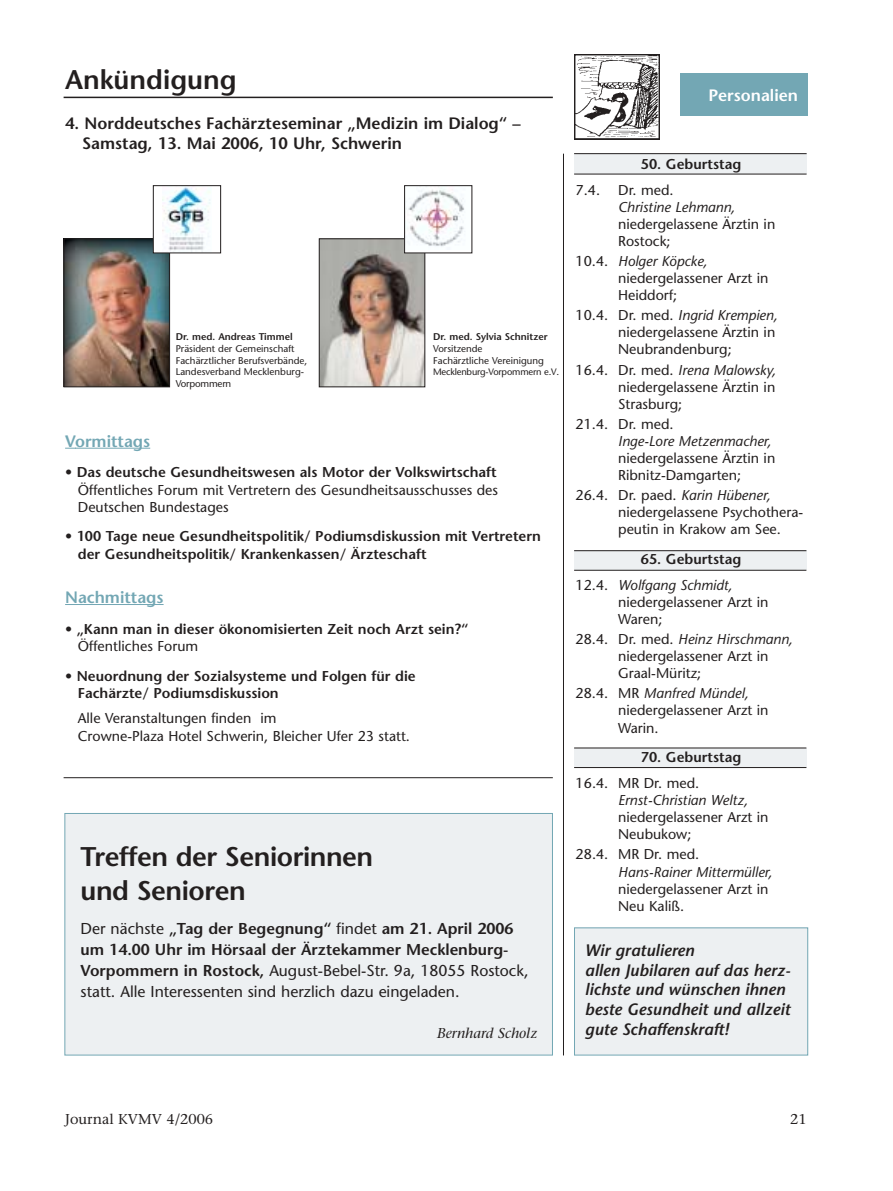
<style>
.page{position:relative;width:893px;height:1191px;background:#fff}
.page>*{position:absolute;margin:0;border:0;box-sizing:border-box;transform-origin:0 0}
.t1{font:600 27px/34.5px "Stone Sans";letter-spacing:-.015em;color:#231f1f}
.t2{font:italic 600 16.5px/19.8px "Stone Sans";color:#231f1f}
.t3{font:600 16.5px/19.8px "Stone Sans";color:#231f1f}
.t4{font:600 16.5px "Stone Sans";color:#73a7b4}
.t5{font:600 16.5px "Stone Sans";color:#fff}
.t6{font:15.75px/21px "Stone Sans";color:#231f1f}
.t7{font:14.25px/17.1px "Stone Sans";color:#231f1f}
.t8{font:600 14.25px/17.1px "Stone Sans";color:#231f1f}
.t9{font:italic 14.25px/25.7px "Stone Sans";color:#231f1f}
.t10{font:14.25px "Stone Serif";color:#231f1f}
.t11{font:italic 14.25px "Stone Serif";color:#231f1f}
.t12{font:9.75px "Stone Sans";color:#231f1f}
.t13{font:600 9.75px "Stone Sans";color:#231f1f}
.t14{font:9.3px "Stone Sans";letter-spacing:-.015em;color:#231f1f}
.s1{font-size:9.75px}
.s2{font-weight:600}
.s3{font-style:italic}
.s4{font-weight:600;font-style:normal}
.s5{font-style:normal}
</style>
<div class="page">
<div style="left:65px;top:813px;width:487px;height:242px;background:#edf0f2"></div>
<div style="left:64px;top:813px;width:489px;height:242px;border:1px solid #73a7b4"></div>
<div style="left:574px;top:154px;width:232px;height:20px;background:#edf0f2"></div>
<div style="left:574px;top:551px;width:232px;height:19px;background:#edf0f2"></div>
<div style="left:574px;top:748px;width:232px;height:20px;background:#edf0f2"></div>
<hr style="left:563px;top:154px;width:1px;height:901px;background:#231f1f">
<div style="left:680px;top:73px;width:128px;height:43px;background:#73a7b4"></div>
<img style="left:574px;top:54px;width:85px;height:85px">
<hr style="left:574px;top:153px;width:232px;height:1px;background:#231f1f">
<hr style="left:574px;top:174px;width:232px;height:1px;background:#231f1f">
<hr style="left:574px;top:550px;width:232px;height:1px;background:#231f1f">
<hr style="left:574px;top:570px;width:232px;height:1px;background:#231f1f">
<hr style="left:574px;top:748px;width:232px;height:1px;background:#231f1f">
<hr style="left:574px;top:767px;width:232px;height:1px;background:#231f1f">
<hr style="left:75px;top:448px;width:75px;height:1px;background:#73a7b4">
<hr style="left:65px;top:604px;width:99px;height:1px;background:#73a7b4">
<div style="left:574px;top:928px;width:233px;height:127px;background:#edf0f2"></div>
<div style="left:574px;top:928px;width:234px;height:127px;border:1px solid #73a7b4"></div>
<hr style="left:64px;top:97px;width:489px;height:1px;background:#231f1f">
<hr style="left:64px;top:777px;width:489px;height:1px;background:#231f1f">
<img style="left:66px;top:240px;width:102px;height:145px">
<div style="left:64px;top:238px;width:106px;height:149px;border:1px solid #231f1f"></div>
<img style="left:321px;top:240px;width:102px;height:145px">
<div style="left:319px;top:238px;width:106px;height:149px;border:1px solid #231f1f"></div>
<div style="left:153px;top:186px;width:68px;height:67px;background:#fff"></div>
<img style="left:162px;top:187px;width:49px;height:64px">
<div style="left:153px;top:185px;width:68px;height:68px;border:1px solid #231f1f"></div>
<div style="left:404px;top:186px;width:68px;height:67px;background:#fff"></div>
<img style="left:406px;top:187px;width:59px;height:60px">
<div style="left:404px;top:185px;width:68px;height:68px;border:1px solid #231f1f"></div>
<h1 class="t1" style="left:65px;top:66px;width:173px">Ankündigung</h1>
<p class="t3" style="left:82px;top:116px;width:440px;text-indent:-17px">4. Norddeutsches Fachärzteseminar „Medizin im Dialog“ –<br>Samstag, 13. Mai 2006, 10 Uhr, Schwerin</p>
<p class="t13" style="left:176px;top:333px;width:118px">Dr. med. Andreas Timmel</p>
<p class="t13" style="left:433px;top:333px;width:116px">Dr. med. Sylvia Schnitzer</p>
<p class="t12" style="left:176px;top:345px;width:120px">Präsident der Gemeinschaft</p>
<p class="t12" style="left:433px;top:345px;width:51px">Vorsitzende</p>
<p class="t12" style="left:176px;top:356px;width:133px">Fachärztlicher Berufsverbände,</p>
<p class="t12" style="left:433px;top:356px;width:112px">Fachärztliche Vereinigung</p>
<p class="t12" style="left:176px;top:368px;width:130px">Landesverband Mecklenburg-</p>
<p class="t14" style="left:433px;top:368px;width:128px">Mecklenburg-Vorpommern e.V<span class="s1">.</span></p>
<p class="t12" style="left:176px;top:380px;width:57px">Vorpommern</p>
<p class="t4" style="left:65px;top:434px;width:87px">Vormittags</p>
<p class="t8" style="left:65px;top:465px;width:433px">• Das deutsche Gesundheitswesen als Motor der Volkswirtschaft</p>
<p class="t7" style="left:78px;top:483px;width:421px">Öffentliches Forum mit Vertretern des Gesundheitsausschusses des<br>Deutschen Bundestages</p>
<p class="t8" style="left:78px;top:529px;width:464px;text-indent:-13px">• 100 Tage neue Gesundheitspolitik/ Podiumsdiskussion mit Vertretern der Gesundheitspolitik/ Krankenkassen/ Ärzteschaft</p>
<p class="t4" style="left:65px;top:591px;width:100px">Nachmittags</p>
<p class="t8" style="left:65px;top:622px;width:405px">• „Kann man in dieser ökonomisierten Zeit noch Arzt sein?“</p>
<p class="t7" style="left:78px;top:639px;width:122px">Öffentliches Forum</p>
<p class="t8" style="left:78px;top:669px;width:339px;text-indent:-13px">• Neuordnung der Sozialsysteme und Folgen für die<br>Fachärzte/ Podiumsdiskussion</p>
<p class="t7" style="left:78px;top:711px;width:333px">Alle Veranstaltungen finden im<br>Crowne-Plaza Hotel Schwerin, Bleicher Ufer 23 statt.</p>
<h1 class="t1" style="left:81px;top:842px;width:294px">Treffen der Seniorinnen und Senioren</h1>
<p class="t6" style="left:81px;top:920px;width:449px">Der nächste <span class="s2">„Tag der Begegnung“</span> findet <span class="s2">am 21. April 2006 um 14.00 Uhr im Hörsaal der Ärztekammer Mecklenburg-Vorpommern in Rostock,</span> August-Bebel-Str. 9a, 18055 Rostock, statt. Alle Interessenten sind herzlich dazu eingeladen.</p>
<p class="t11" style="left:437px;top:1028px;width:102px">Bernhard Scholz</p>
<p class="t5" style="left:708px;top:89px;width:91px">Personalien</p>
<p class="t8" style="left:641px;top:157px;width:102px">50. Geburtstag</p>
<p class="t7" style="left:575px;top:183px;width:26px">7.4.</p>
<p class="t7" style="left:618px;top:183px;width:57px">Dr. med.</p>
<p class="t9" style="left:618px;top:195px;width:119px">Christine Lehmann,</p>
<p class="t7" style="left:618px;top:217px;width:159px">niedergelassene Ärztin in<br>Rostock;</p>
<p class="t7" style="left:618px;top:254px;width:152px;text-indent:-43px">10.4. <span class="s3">Holger Köpcke, </span>niedergelassener Arzt in<br>Heiddorf;</p>
<p class="t7" style="left:618px;top:308px;width:161px;text-indent:-43px">10.4. Dr. med. <span class="s3">Ingrid Krempien, </span>niedergelassene Ärztin in<br>Neubrandenburg;</p>
<p class="t7" style="left:618px;top:363px;width:159px;text-align:justify;text-indent:-43px">16.4. Dr. med. <span class="s3">Irena Malowsky, </span>niedergelassene Ärztin in Strasburg;</p>
<p class="t7" style="left:575px;top:417px;width:100px">21.4. Dr. med.</p>
<p class="t9" style="left:618px;top:430px;width:155px">Inge-Lore Metzenmacher,</p>
<p class="t7" style="left:618px;top:451px;width:159px">niedergelassene Ärztin in<br>Ribnitz-Damgarten;</p>
<p class="t7" style="left:618px;top:488px;width:187px;text-indent:-43px">26.4. Dr. paed. <span class="s3">Karin Hübener, </span>niedergelassene Psychothera&shy;peutin in Krakow am See.</p>
<p class="t9" style="left:575px;top:548px;width:167px;text-indent:65px"><span class="s4">65. Geburtstag<br></span><span class="s5">12.4.</span> Wolfgang Schmidt,</p>
<p class="t7" style="left:618px;top:595px;width:152px">niedergelassener Arzt in<br>Waren;</p>
<p class="t7" style="left:618px;top:632px;width:176px;text-indent:-43px">28.4. Dr. med. <span class="s3">Heinz Hirschmann, </span>niedergelassener Arzt in<br>Graal-Müritz;</p>
<p class="t7" style="left:618px;top:686px;width:152px;text-indent:-43px">28.4. MR <span class="s3">Manfred Mündel, </span>niedergelassener Arzt in<br>Warin.</p>
<p class="t8" style="left:641px;top:750px;width:102px">70. Geburtstag</p>
<p class="t7" style="left:575px;top:776px;width:125px">16.4. MR Dr. med.</p>
<p class="t9" style="left:618px;top:789px;width:131px">Ernst-Christian Weltz,</p>
<p class="t7" style="left:618px;top:810px;width:152px">niedergelassener Arzt in<br>Neubukow;</p>
<p class="t7" style="left:575px;top:847px;width:125px">28.4. MR Dr. med.</p>
<p class="t9" style="left:618px;top:860px;width:156px">Hans-Rainer Mittermüller,</p>
<p class="t7" style="left:618px;top:882px;width:152px">niedergelassener Arzt in<br>Neu Kaliß.</p>
<p class="t2" style="left:585px;top:942px;width:207px">Wir gratulieren<br>allen Jubilaren auf das herz&shy;lichste und wünschen ihnen beste Gesundheit und allzeit gute Schaffenskraft!</p>
<p class="t10" style="left:65px;top:1114px;width:149px">Journal KVMV 4/2006</p>
<p class="t10" style="left:790px;top:1114px;width:18px">21</p>
</div>
